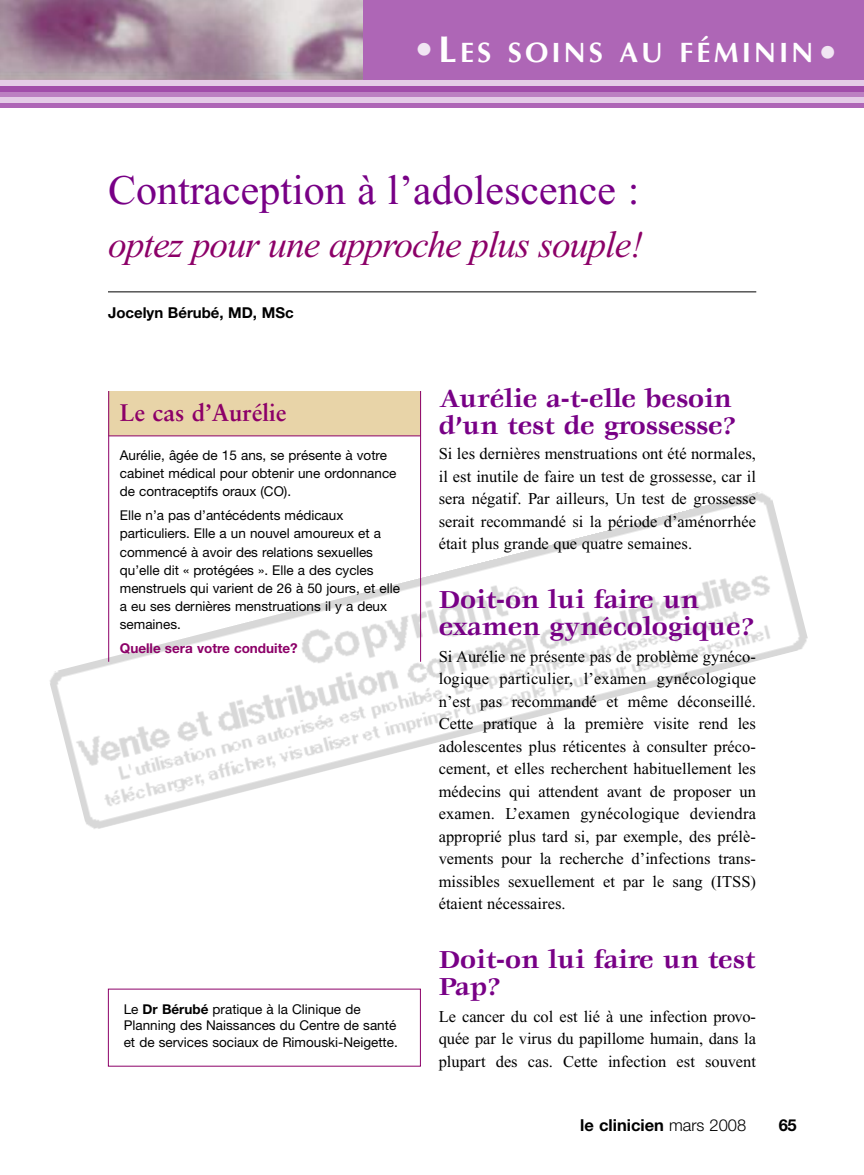
<style>
.page{position:relative;width:864px;height:1175px;background:#fff}
.page>*{position:absolute;margin:0;border:0;box-sizing:border-box;transform-origin:0 0}
.t1{font:42px "Times New Roman";color:#780086}
.t2{font:italic 37.5px "Times New Roman";letter-spacing:-.025em;color:#8c0068}
.t3{font:700 28.2px "Optima";letter-spacing:.11em;color:#fff}
.t4{font:700 27px/27px "Veljovic";color:#780086}
.t5{font:700 24px "Sabon";color:#8c0068}
.t6{font:16.5px/22.5px "Times New Roman";color:#000;text-align:justify}
.t7{font:700 16.5px "Helvetica Neue";color:#000}
.t8{font:700 15px "Helvetica Neue";color:#000}
.t9{font:13.5px/18px "Helvetica Neue";color:#000}
.t10{font:700 13.5px "Helvetica Neue";color:#8c0068}
.s1{font-size:37.5px;color:#f1e6f3}
.s2{font-size:37.5px}
.s3{font-weight:700}
.s4{font-weight:300}
</style>
<div class="page">
<img style="left:50px;top:489px;width:758px;height:340px">
<img style="left:0;top:0;width:363px;height:80px">
<div style="left:363px;top:0;width:501px;height:85px;background:#ae66b6"></div>
<div style="left:0;top:102px;width:864px;height:6px;background:#ae66b6"></div>
<div style="left:0;top:97px;width:864px;height:5px;background:#e4cce7"></div>
<div style="left:0;top:91px;width:864px;height:6px;background:#bc80c2"></div>
<div style="left:0;top:86px;width:864px;height:5px;background:#a14daa"></div>
<div style="left:0;top:80px;width:864px;height:6px;background:#e4cce7"></div>
<hr style="left:108px;top:291px;width:648px;height:1px;background:#000">
<div style="left:109px;top:391px;width:312px;height:44px;background:#e8d4a8"></div>
<hr style="left:109px;top:435px;width:311px;height:1px;background:#8c0068">
<hr style="left:108px;top:391px;width:1px;height:271px;background:#8c0068">
<hr style="left:420px;top:391px;width:1px;height:271px;background:#8c0068">
<h3 class="t3" style="left:413px;top:36px;width:428px"><span class="s1">•</span><span class="s2">L</span>ES SOINS AU FÉMININ<span class="s1">•</span></h3>
<h1 class="t1" style="left:108px;top:175px;width:533px">Contraception à l’adolescence :</h1>
<h2 class="t2" style="left:108px;top:231px;width:537px">optez pour une approche plus souple!</h2>
<p class="t8" style="left:108px;top:307px;width:187px">Jocelyn Bérubé, MD, MSc</p>
<h3 class="t5" style="left:120px;top:403px;width:168px">Le cas d’Aurélie</h3>
<p class="t9" style="left:120px;top:448px;width:278px">Aurélie, âgée de 15 ans, se présente à votre cabinet médical pour obtenir une ordonnance de contraceptifs oraux (CO).</p>
<p class="t9" style="left:120px;top:508px;width:282px">Elle n’a pas d’antécédents médicaux particuliers. Elle a un nouvel amoureux et a commencé à avoir des relations sexuelles qu’elle dit « protégées ». Elle a des cycles menstruels qui varient de 26 à 50 jours, et elle a eu ses dernières menstruations il y a deux semaines.</p>
<p class="t10" style="left:120px;top:643px;width:179px">Quelle sera votre conduite?</p>
<p class="t9" style="left:124px;top:1002px;width:276px;line-height:16.2px">Le <span class="s3">Dr Bérubé</span> pratique à la Clinique de<br>Planning des Naissances du Centre de santé et de services sociaux de Rimouski-Neigette.</p>
<h3 class="t4" style="left:439px;top:387px;width:299px">Aurélie a-t-elle besoin d’un test de grossesse?</h3>
<p class="t6" style="left:439px;top:444px;width:319px">Si les dernières menstruations ont été normales, il est inutile de faire un test de grossesse, car il sera négatif. Par ailleurs, Un test de grossesse serait recommandé si la période d’aménorrhée était plus grande que quatre semaines.</p>
<h3 class="t4" style="left:439px;top:588px;width:317px">Doit-on lui faire un examen gynécologique?</h3>
<p class="t6" style="left:439px;top:646px;width:319px">Si Aurélie ne présente pas de problème gynéco&shy;logique particulier, l’examen gynécologique n’est pas recommandé et même déconseillé.<br>Cette pratique à la première visite rend les adolescentes plus réticentes à consulter préco&shy;cement, et elles recherchent habituellement les médecins qui attendent avant de proposer un examen. L’examen gynécologique deviendra approprié plus tard si, par exemple, des prélè&shy;vements pour la recherche d’infections trans&shy;missibles sexuellement et par le sang (ITSS) étaient nécessaires.</p>
<h3 class="t4" style="left:439px;top:948px;width:318px">Doit-on lui faire un test<br>Pap?</h3>
<p class="t6" style="left:439px;top:1006px;width:319px">Le cancer du col est lié à une infection provo&shy;quée par le virus du papillome humain, dans la plupart des cas. Cette infection est souvent</p>
<p class="t7" style="left:580px;top:1119px;width:167px">le clinicien <span class="s4">mars 2008</span></p>
<p class="t7" style="left:779px;top:1119px;width:19px">65</p>
</div>
